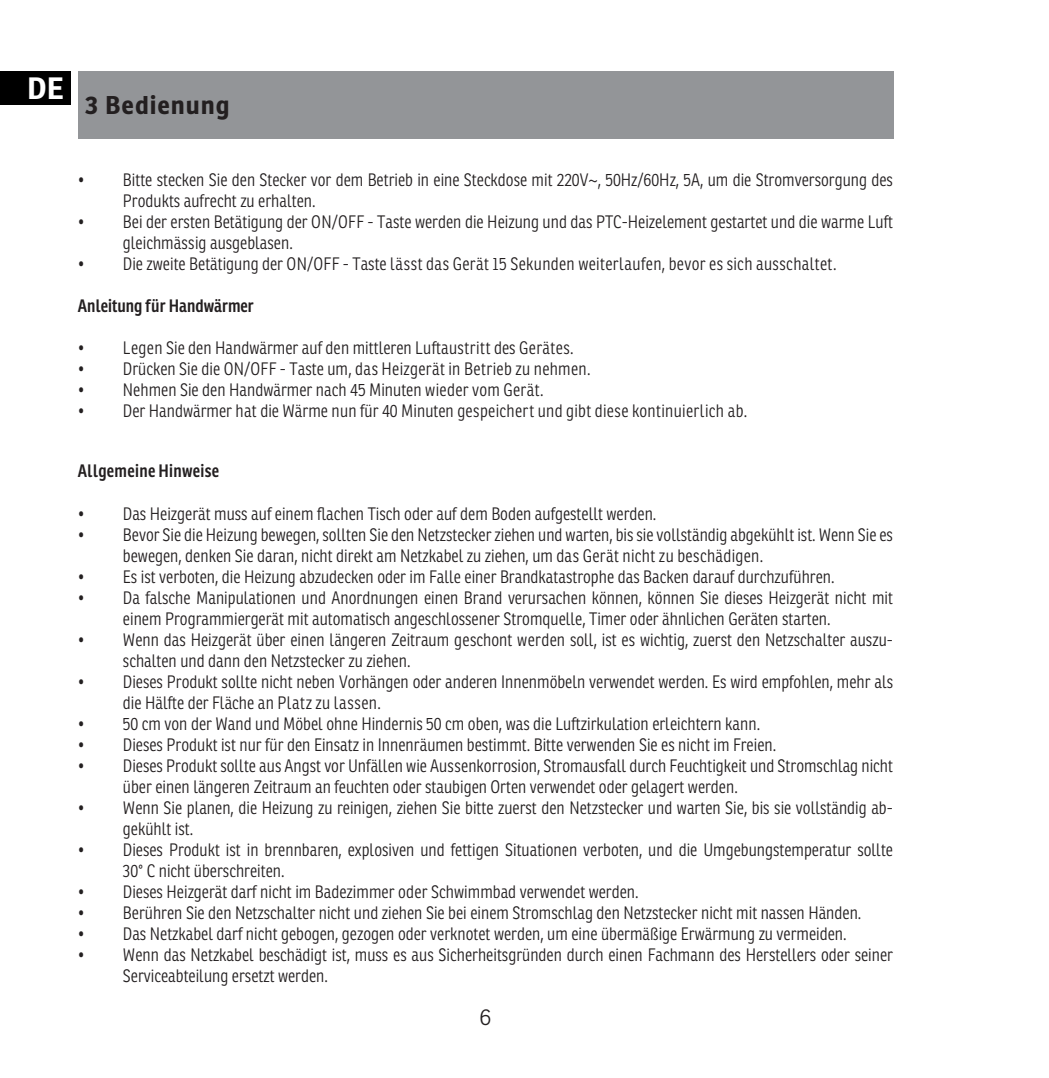
<style>
.page{position:relative;width:1049px;height:1078px;background:#fff}
.page>*{position:absolute;margin:0;border:0;box-sizing:border-box;transform-origin:0 0}
.t1{font:700 30px "Ronnia";color:#fff}
.t2{font:700 25px "Ronnia";letter-spacing:.035em;color:#231f20}
.t3{font:300 22.5px "Ronnia";color:#231f20}
.t4{font:300 17.5px/21px "Ronnia Cond";color:#231f20}
.t5{font:600 17.5px "Ronnia Cond";letter-spacing:.015em;color:#231f20}
</style>
<div class="page">
<div style="left:78px;top:71px;width:815px;height:67px;background:#939598"></div>
<div style="left:0;top:71px;width:71px;height:34px;background:#000"></div>
<h1 class="t1" style="left:27px;top:69px;width:38px">DE</h1>
<h2 class="t2" style="left:85px;top:89px;width:146px">3 Bedienung</h2>
<p class="t4" style="left:123px;top:169px;width:771px;text-indent:-45px">• Bitte stecken Sie den Stecker vor dem Betrieb in eine Steckdose mit 220V~, 50Hz/60Hz, 5A, um die Stromversorgung des<br>Produkts aufrecht zu erhalten.</p>
<p class="t4" style="left:123px;top:211px;width:771px;text-indent:-45px">• Bei der ersten Betätigung der ON/OFF - Taste werden die Heizung und das PTC-Heizelement gestartet und die warme Luft gleichmässig ausgeblasen.</p>
<p class="t4" style="left:78px;top:253px;width:760px">• Die zweite Betätigung der ON/OFF - Taste lässt das Gerät 15 Sekunden weiterlaufen, bevor es sich ausschaltet.</p>
<p class="t5" style="left:78px;top:295px;width:177px">Anleitung für Handwärmer</p>
<p class="t4" style="left:78px;top:337px;width:497px">• Legen Sie den Handwärmer auf den mittleren Luftaustritt des Gerätes.</p>
<p class="t4" style="left:78px;top:358px;width:514px">• Drücken Sie die ON/OFF - Taste um, das Heizgerät in Betrieb zu nehmen.</p>
<p class="t4" style="left:78px;top:379px;width:467px">• Nehmen Sie den Handwärmer nach 45 Minuten wieder vom Gerät.</p>
<p class="t4" style="left:78px;top:400px;width:671px">• Der Handwärmer hat die Wärme nun für 40 Minuten gespeichert und gibt diese kontinuierlich ab.</p>
<p class="t5" style="left:78px;top:460px;width:143px">Allgemeine Hinweise</p>
<p class="t4" style="left:78px;top:502px;width:580px">• Das Heizgerät muss auf einem flachen Tisch oder auf dem Boden aufgestellt werden.</p>
<p class="t4" style="left:123px;top:523px;width:771px;text-indent:-45px">• Bevor Sie die Heizung bewegen, sollten Sie den Netzstecker ziehen und warten, bis sie vollständig abgekühlt ist. Wenn Sie es bewegen, denken Sie daran, nicht direkt am Netzkabel zu ziehen, um das Gerät nicht zu beschädigen.</p>
<p class="t4" style="left:78px;top:565px;width:758px">• Es ist verboten, die Heizung abzudecken oder im Falle einer Brandkatastrophe das Backen darauf durchzuführen.</p>
<p class="t4" style="left:123px;top:586px;width:771px;text-indent:-45px">• Da falsche Manipulationen und Anordnungen einen Brand verursachen können, können Sie dieses Heizgerät nicht mit einem Programmiergerät mit automatisch angeschlossener Stromquelle, Timer oder ähnlichen Geräten starten.</p>
<p class="t4" style="left:123px;top:628px;width:771px;text-indent:-45px">• Wenn das Heizgerät über einen längeren Zeitraum geschont werden soll, ist es wichtig, zuerst den Netzschalter auszu&shy;schalten und dann den Netzstecker zu ziehen.</p>
<p class="t4" style="left:123px;top:670px;width:772px;text-indent:-45px">• Dieses Produkt sollte nicht neben Vorhängen oder anderen Innenmöbeln verwendet werden. Es wird empfohlen, mehr als die Hälfte der Fläche an Platz zu lassen.</p>
<p class="t4" style="left:78px;top:712px;width:684px">• 50 cm von der Wand und Möbel ohne Hindernis 50 cm oben, was die Luftzirkulation erleichtern kann.</p>
<p class="t4" style="left:78px;top:733px;width:700px">• Dieses Produkt ist nur für den Einsatz in Innenräumen bestimmt. Bitte verwenden Sie es nicht im Freien.</p>
<p class="t4" style="left:123px;top:754px;width:772px;text-indent:-45px">• Dieses Produkt sollte aus Angst vor Unfällen wie Aussenkorrosion, Stromausfall durch Feuchtigkeit und Stromschlag nicht über einen längeren Zeitraum an feuchten oder staubigen Orten verwendet oder gelagert werden.</p>
<p class="t4" style="left:123px;top:796px;width:771px;text-indent:-45px">• Wenn Sie planen, die Heizung zu reinigen, ziehen Sie bitte zuerst den Netzstecker und warten Sie, bis sie vollständig ab&shy;gekühlt ist.</p>
<p class="t4" style="left:123px;top:838px;width:771px;text-indent:-45px">• Dieses Produkt ist in brennbaren, explosiven und fettigen Situationen verboten, und die Umgebungstemperatur sollte<br>30° C nicht überschreiten.</p>
<p class="t4" style="left:78px;top:880px;width:562px">• Dieses Heizgerät darf nicht im Badezimmer oder Schwimmbad verwendet werden.</p>
<p class="t4" style="left:78px;top:901px;width:785px">• Berühren Sie den Netzschalter nicht und ziehen Sie bei einem Stromschlag den Netzstecker nicht mit nassen Händen.</p>
<p class="t4" style="left:78px;top:922px;width:770px">• Das Netzkabel darf nicht gebogen, gezogen oder verknotet werden, um eine übermäßige Erwärmung zu vermeiden.</p>
<p class="t4" style="left:123px;top:943px;width:772px;text-indent:-45px">• Wenn das Netzkabel beschädigt ist, muss es aus Sicherheitsgründen durch einen Fachmann des Herstellers oder seiner<br>Serviceabteilung ersetzt werden.</p>
<p class="t3" style="left:479px;top:1002px;width:13px">6</p>
</div>
